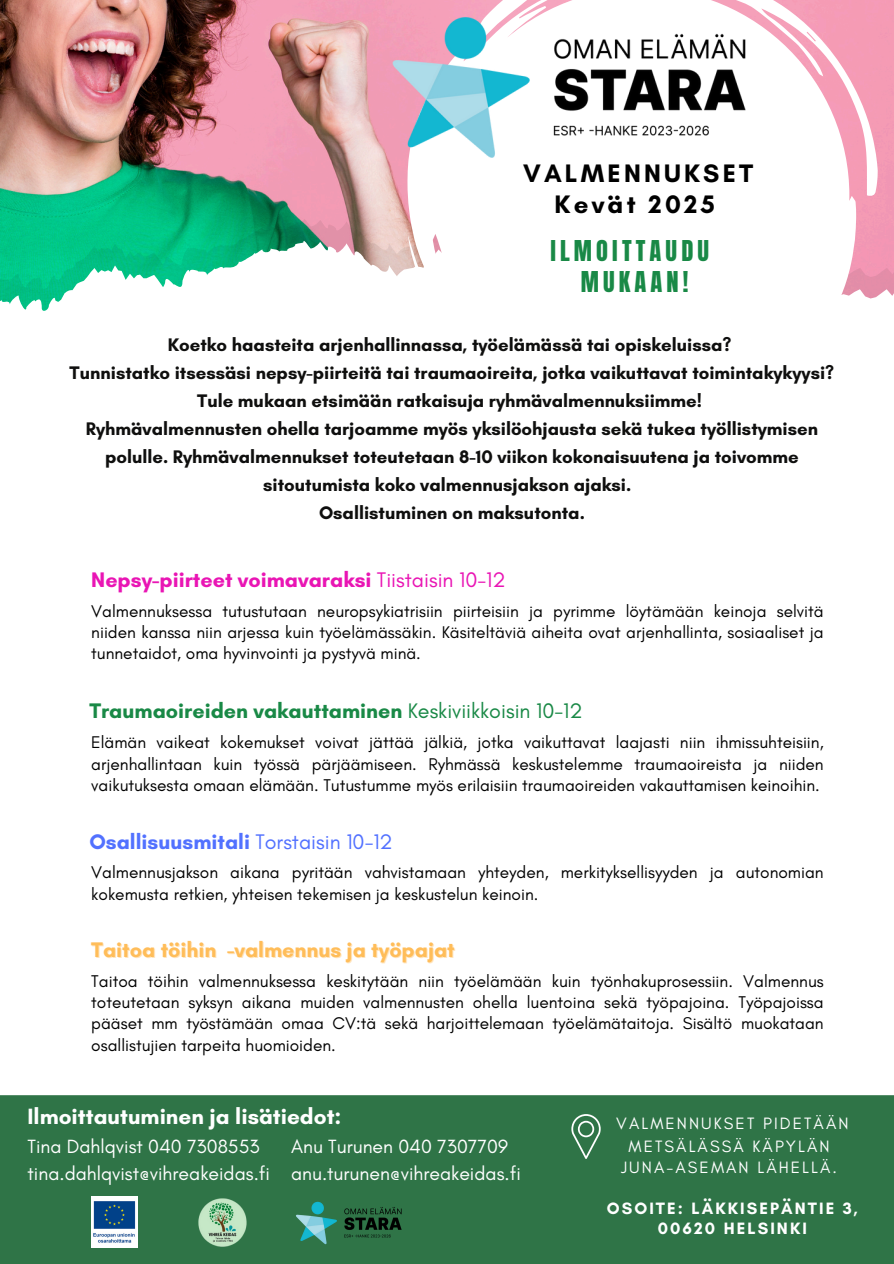
<style>
.page{position:relative;width:894px;height:1264px;background:#fff}
.page>*{position:absolute;margin:0;border:0;box-sizing:border-box;transform-origin:0 0}
.t1{font:700 25.8px "Glacial Indifference";letter-spacing:.125em;color:#000}
.t2{font:24.45px/30.3px "Anton";letter-spacing:.17em;color:#198946;text-align:center}
.t3{font:700 22.5px "Glacial Indifference";color:#fff}
.t4{font:700 21.45px "Glacial Indifference";color:#198946}
.t5{font:700 21.45px "Glacial Indifference";color:#e915b4}
.t6{font:700 21.45px "Glacial Indifference";color:#ffbd59}
.t7{font:700 21.45px "Glacial Indifference";color:#5271ff}
.t8{font:19.5px "Glacial Indifference";color:#fff}
.t9{font:700 18.6px/28.2px "Glacial Indifference";color:#0f0f0e;text-align:center}
.t10{font:17.25px/21.3px "Glacial Indifference";color:#000;text-align:justify}
.t11{font:16.8px/22.5px "Glacial Indifference";letter-spacing:.125em;color:#fff;text-align:center}
.t12{font:700 16.8px/20.2px "Glacial Indifference";letter-spacing:.125em;color:#fff;text-align:center}
.s1{font-weight:400}
</style>
<div class="page">
<img style="left:0;top:0;width:893px;height:207px">
<svg style="left:0;top:207px;width:893px;height:22px;background:#4aae8a"></svg>
<svg style="left:0;top:229px;width:893px;height:82px"></svg>
<svg style="left:407px;top:173px;width:448px;height:138px"></svg>
<svg style="left:649px;top:0;width:228px;height:197px"></svg>
<div style="left:0;top:1095px;width:893px;height:168px;background:#2f7447"></div>
<img style="left:292px;top:1196px;width:115px;height:52px">
<img style="left:191px;top:1192px;width:62px;height:61px">
<img style="left:91px;top:1196px;width:46px;height:51px">
<svg style="left:571px;top:1114px;width:29px;height:45px"></svg>
<img style="left:379px;top:0;width:383px;height:173px">
<h6 class="t1" style="left:523px;top:157px;width:232px">VALMENNUKSET</h6>
<p class="t1" style="left:554px;top:188px;width:161px">Kevät 2025</p>
<h5 class="t2" style="left:550px;top:236px;width:160px">ILMOITTAUDU<br>MUKAAN!</h5>
<p class="t9" style="left:70px;top:330px;width:765px">Koetko haasteita arjenhallinnassa, työelämässä tai opiskeluissa?<br>Tunnistatko itsessäsi nepsy-piirteitä tai traumaoireita, jotka vaikuttavat toimintakykyysi?<br>Tule mukaan etsimään ratkaisuja ryhmävalmennuksiimme!<br>Ryhmävalmennusten ohella tarjoamme myös yksilöohjausta sekä tukea työllistymisen polulle. Ryhmävalmennukset toteutetaan 8-10 viikon kokonaisuutena ja toivomme sitoutumista koko valmennusjakson ajaksi.<br>Osallistuminen on maksutonta.</p>
<p class="t5" style="left:91px;top:566px;width:416px">Nepsy-piirteet voimavaraksi <span class="s1">Tiistaisin 10-12</span></p>
<p class="t10" style="left:91px;top:600px;width:733px">Valmennuksessa tutustutaan neuropsykiatrisiin piirteisiin ja pyrimme löytämään keinoja selvitä niiden kanssa niin arjessa kuin työelämässäkin. Käsiteltäviä aiheita ovat arjenhallinta, sosiaaliset ja tunnetaidot, oma hyvinvointi ja pystyvä minä.</p>
<h5 class="t4" style="left:89px;top:697px;width:494px">Traumaoireiden vakauttaminen <span class="s1">Keskiviikkoisin 10-12</span></h5>
<p class="t10" style="left:91px;top:731px;width:733px">Elämän vaikeat kokemukset voivat jättää jälkiä, jotka vaikuttavat laajasti niin ihmissuhteisiin, arjenhallintaan kuin työssä pärjäämiseen. Ryhmässä keskustelemme traumaoireista ja niiden vaikutuksesta omaan elämään. Tutustumme myös erilaisiin traumaoireiden vakauttamisen keinoihin.</p>
<h5 class="t7" style="left:89px;top:828px;width:305px">Osallisuusmitali <span class="s1">Torstaisin 10-12</span></h5>
<p class="t10" style="left:91px;top:861px;width:733px">Valmennusjakson aikana pyritään vahvistamaan yhteyden, merkityksellisyyden ja autonomian kokemusta retkien, yhteisen tekemisen ja keskustelun keinoin.</p>
<h1 class="t6" style="left:91px;top:936px;width:127px">Taitoa töihin</h1>
<h2 class="t6" style="left:227px;top:936px;width:229px">-valmennus ja työpajat</h2>
<p class="t10" style="left:91px;top:969px;width:733px">Taitoa töihin valmennuksessa keskitytään niin työelämään kuin työnhakuprosessiin. Valmennus toteutetaan syksyn aikana muiden valmennusten ohella luentoina sekä työpajoina. Työpajoissa pääset mm työstämään omaa CV:tä sekä harjoittelemaan työelämätaitoja. Sisältö muokataan osallistujien tarpeita huomioiden.</p>
<p class="t3" style="left:28px;top:1102px;width:315px">Ilmoittautuminen ja lisätiedot:</p>
<h4 class="t11" style="left:616px;top:1112px;width:234px">VALMENNUKSET PIDETÄÄN<br>METSÄLÄSSÄ KÄPYLÄN</h4>
<p class="t11" style="left:621px;top:1155px;width:217px">JUNA-ASEMAN LÄHELLÄ.</p>
<p class="t12" style="left:606px;top:1197px;width:253px">OSOITE: LÄKKISEPÄNTIE 3,<br>00620 HELSINKI</p>
<h4 class="t8" style="left:28px;top:1134px;width:233px">Tina Dahlqvist 040 7308553</h4>
<h4 class="t8" style="left:291px;top:1134px;width:218px">Anu Turunen 040 7307709</h4>
<p class="t8" style="left:28px;top:1161px;width:494px">tina.dahlqvist@vihreakeidas.fi anu.turunen@vihreakeidas.fi</p>
</div>
